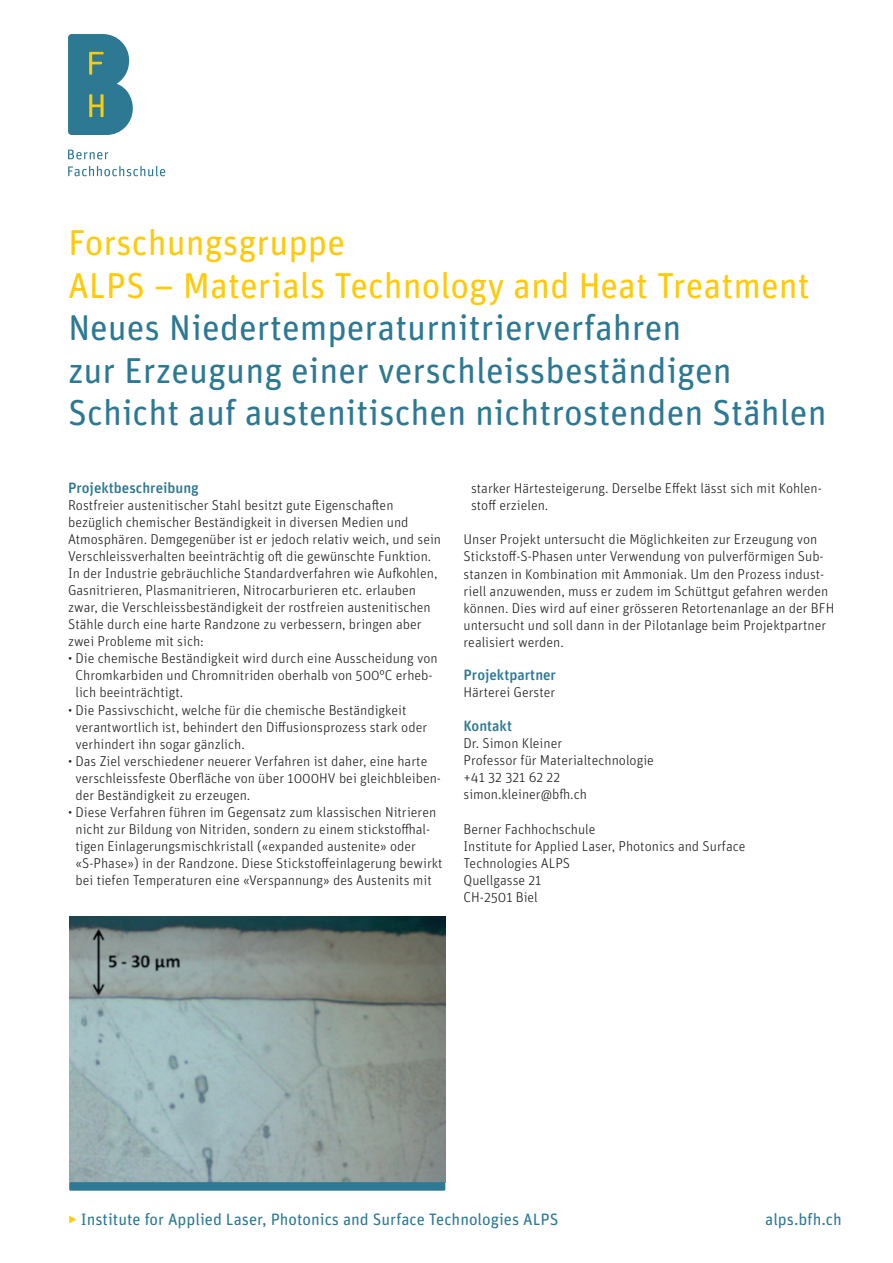
<style>
.page{position:relative;width:893px;height:1263px;background:#fff}
.page>*{position:absolute;margin:0;border:0;box-sizing:border-box;transform-origin:0 0}
.t1{font:36px/42.5px "Unit Rounded Pro";color:#2d7993}
.t2{font:36px/42.5px "Unit Rounded Pro";color:#feca0a}
.t3{font:16.5px "Unit Rounded Pro";color:#2d7993}
.t4{font:500 15px "Unit Rounded Pro";color:#2d7993}
.t5{font:300 14.25px/17px "Unit Rounded Pro";color:#231f20}
.s1{font-weight:300;color:#feca0a}
</style>
<div class="page">
<svg style="left:68px;top:34px;width:65px;height:101px;background:#4c8a98"></svg>
<svg style="left:68px;top:150px;width:40px;height:9px"></svg>
<svg style="left:68px;top:166px;width:97px;height:10px"></svg>
<img style="left:69px;top:916px;width:376px;height:266px">
<div style="left:69px;top:1182px;width:376px;height:9px;background:#2d7993;border-radius:2px"></div>
<h1 class="t2" style="left:68px;top:220px;width:743px">Forschungsgruppe<br>ALPS – Materials Technology and Heat Treatment</h1>
<h1 class="t1" style="left:68px;top:305px;width:760px">Neues Niedertemperaturnitrierverfahren<br>zur Erzeugung einer verschleissbeständigen<br>Schicht auf austenitischen nichtrostenden Stählen</h1>
<p class="t4" style="left:68px;top:477px;width:132px">Projektbeschreibung</p>
<p class="t5" style="left:68px;top:497px;width:375px">Rostfreier austenitischer Stahl besitzt gute Eigenschaften bezüglich chemischer Beständigkeit in diversen Medien und Atmosphären. Demgegenüber ist er jedoch relativ weich, und sein Verschleissverhalten beeinträchtig oft die gewünschte Funktion.<br>In der Industrie gebräuchliche Standardverfahren wie Aufkohlen, Gasnitrieren, Plasmanitrieren, Nitrocarburieren etc. erlauben zwar, die Verschleissbeständigkeit der rostfreien austenitischen Stähle durch eine harte Randzone zu verbessern, bringen aber zwei Probleme mit sich:</p>
<p class="t5" style="left:76px;top:650px;width:364px;text-indent:-7px">• Die chemische Beständigkeit wird durch eine Ausscheidung von<br>Chromkarbiden und Chromnitriden oberhalb von 500°C erheb&shy;lich beeinträchtigt.</p>
<p class="t5" style="left:76px;top:701px;width:353px;text-indent:-7px">• Die Passivschicht, welche für die chemische Beständigkeit verantwortlich ist, behindert den Diffusionsprozess stark oder verhindert ihn sogar gänzlich.</p>
<p class="t5" style="left:76px;top:752px;width:367px;text-indent:-7px">• Das Ziel verschiedener neuerer Verfahren ist daher, eine harte verschleissfeste Oberfläche von über 1000HV bei gleichbleiben&shy;der Beständigkeit zu erzeugen.</p>
<p class="t5" style="left:76px;top:803px;width:369px;text-indent:-7px">• Diese Verfahren führen im Gegensatz zum klassischen Nitrieren nicht zur Bildung von Nitriden, sondern zu einem stickstoffhal&shy;tigen Einlagerungsmischkristall («expanded austenite» oder «S-Phase») in der Randzone. Diese Stickstoffeinlagerung bewirkt bei tiefen Temperaturen eine «Verspannung» des Austenits mit</p>
<p class="t5" style="left:471px;top:480px;width:352px">starker Härtesteigerung. Derselbe Effekt lässt sich mit Kohlen&shy;stoff erzielen.</p>
<p class="t5" style="left:463px;top:531px;width:372px">Unser Projekt untersucht die Möglichkeiten zur Erzeugung von Stickstoff-S-Phasen unter Verwendung von pulverförmigen Sub&shy;stanzen in Kombination mit Ammoniak. Um den Prozess indust&shy;riell anzuwenden, muss er zudem im Schüttgut gefahren werden können. Dies wird auf einer grösseren Retortenanlage an der BFH untersucht und soll dann in der Pilotanlage beim Projektpartner realisiert werden.</p>
<p class="t4" style="left:463px;top:665px;width:94px">Projektpartner</p>
<p class="t5" style="left:463px;top:684px;width:93px">Härterei Gerster</p>
<p class="t4" style="left:463px;top:716px;width:50px">Kontakt</p>
<p class="t5" style="left:463px;top:735px;width:192px">Dr. Simon Kleiner<br>Professor für Materialtechnologie +41 32 321 62 22 simon.kleiner@bfh.ch</p>
<p class="t5" style="left:463px;top:820px;width:284px">Berner Fachhochschule<br>Institute for Applied Laser, Photonics and Surface<br>Technologies ALPS<br>Quellgasse 21<br>CH-2501 Biel</p>
<p class="t3" style="left:68px;top:1207px;width:492px"><span class="s1">‣</span> Institute for Applied Laser, Photonics and Surface Technologies ALPS</p>
<p class="t3" style="left:765px;top:1207px;width:78px">alps.bfh.ch</p>
</div>
